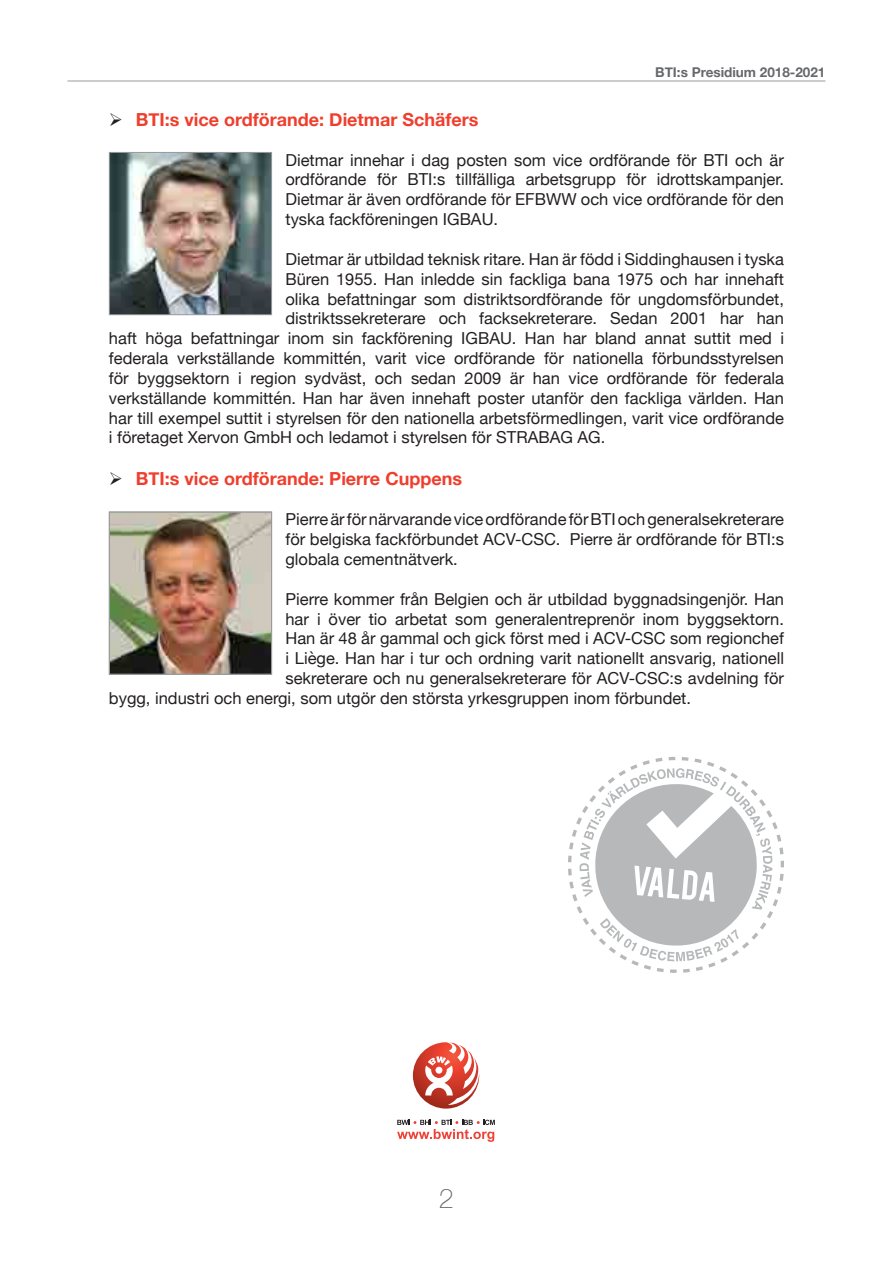
<style>
.page{position:relative;width:893px;height:1263px;background:#fff}
.page>*{position:absolute;margin:0;border:0;box-sizing:border-box;transform-origin:0 0}
.t1{font:100 27px "Helvetica Neue";color:#67686b}
.t2{font:700 18px "Helvetica Neue";color:#ef3e2d}
.t3{font:16.5px/19.8px "Helvetica Neue";color:#231f20;text-align:justify}
.t4{font:700 13.5px "Helvetica Neue";color:#67686b}
.s1{color:#231f20}
</style>
<div class="page">
<hr style="left:68px;top:81px;width:757px;height:1px;background:#999b9e">
<svg style="left:413px;top:1042px;width:67px;height:66px"></svg>
<svg style="left:397px;top:1120px;width:98px;height:22px"></svg>
<img style="left:111px;top:154px;width:159px;height:159px">
<div style="left:109px;top:152px;width:163px;height:163px;border:1px solid #999b9e"></div>
<img style="left:111px;top:514px;width:159px;height:159px">
<div style="left:109px;top:512px;width:163px;height:163px;border:1px solid #999b9e"></div>
<svg style="left:568px;top:757px;width:216px;height:216px"></svg>
<svg style="left:580px;top:768px;width:192px;height:193px"></svg>
<p class="t4" style="left:655px;top:62px;width:172px">BTI:s Presidium 2018-2021</p>
<p class="t2" style="left:109px;top:105px;width:371px"><span class="s1">➢</span> BTI:s vice ordförande: Dietmar Schäfers</p>
<p class="t3" style="left:285px;top:151px;width:500px">Dietmar innehar i dag posten som vice ordförande för BTI och är ordförande för BTI:s tillfälliga arbetsgrupp för idrottskampanjer.<br>Dietmar är även ordförande för EFBWW och vice ordförande för den tyska fackföreningen IGBAU.</p>
<p class="t3" style="left:285px;top:250px;width:500px">Dietmar är utbildad teknisk ritare. Han är född i Siddinghausen i tyska</p>
<p class="t3" style="left:285px;top:270px;width:500px">Büren 1955. Han inledde sin fackliga bana 1975 och har innehaft</p>
<p class="t3" style="left:285px;top:290px;width:500px">olika befattningar som distriktsordförande för ungdomsförbundet,</p>
<p class="t3" style="left:285px;top:310px;width:500px">distriktssekreterare och facksekreterare. Sedan 2001 har han</p>
<p class="t3" style="left:109px;top:329px;width:677px">haft höga befattningar inom sin fackförening IGBAU. Han har bland annat suttit med i</p>
<p class="t3" style="left:109px;top:349px;width:676px">federala verkställande kommittén, varit vice ordförande för nationella förbundsstyrelsen</p>
<p class="t3" style="left:109px;top:369px;width:677px">för byggsektorn i region sydväst, och sedan 2009 är han vice ordförande för federala</p>
<p class="t3" style="left:109px;top:389px;width:676px">verkställande kommittén. Han har även innehaft poster utanför den fackliga världen. Han</p>
<p class="t3" style="left:109px;top:409px;width:676px">har till exempel suttit i styrelsen för den nationella arbetsförmedlingen, varit vice ordförande</p>
<p class="t3" style="left:109px;top:428px;width:498px">i företaget Xervon GmbH och ledamot i styrelsen för STRABAG AG.</p>
<p class="t2" style="left:109px;top:465px;width:355px"><span class="s1">➢</span> BTI:s vice ordförande: Pierre Cuppens</p>
<p class="t3" style="left:285px;top:510px;width:500px">Pierre är för närvarande vice ordförande för BTI och generalsekreterare för belgiska fackförbundet ACV-CSC. Pierre är ordförande för BTI:s globala cementnätverk.</p>
<p class="t3" style="left:285px;top:590px;width:500px">Pierre kommer från Belgien och är utbildad byggnadsingenjör. Han</p>
<p class="t3" style="left:285px;top:610px;width:500px">har i över tio arbetat som generalentreprenör inom byggsektorn.</p>
<p class="t3" style="left:285px;top:630px;width:500px">Han är 48 år gammal och gick först med i ACV-CSC som regionchef</p>
<p class="t3" style="left:285px;top:649px;width:500px">i Liège. Han har i tur och ordning varit nationellt ansvarig, nationell</p>
<p class="t3" style="left:285px;top:669px;width:500px">sekreterare och nu generalsekreterare för ACV-CSC:s avdelning för</p>
<p class="t3" style="left:109px;top:689px;width:584px">bygg, industri och energi, som utgör den största yrkesgruppen inom förbundet.</p>
<h1 class="t1" style="left:439px;top:1178px;width:17px">2</h1>
</div>
